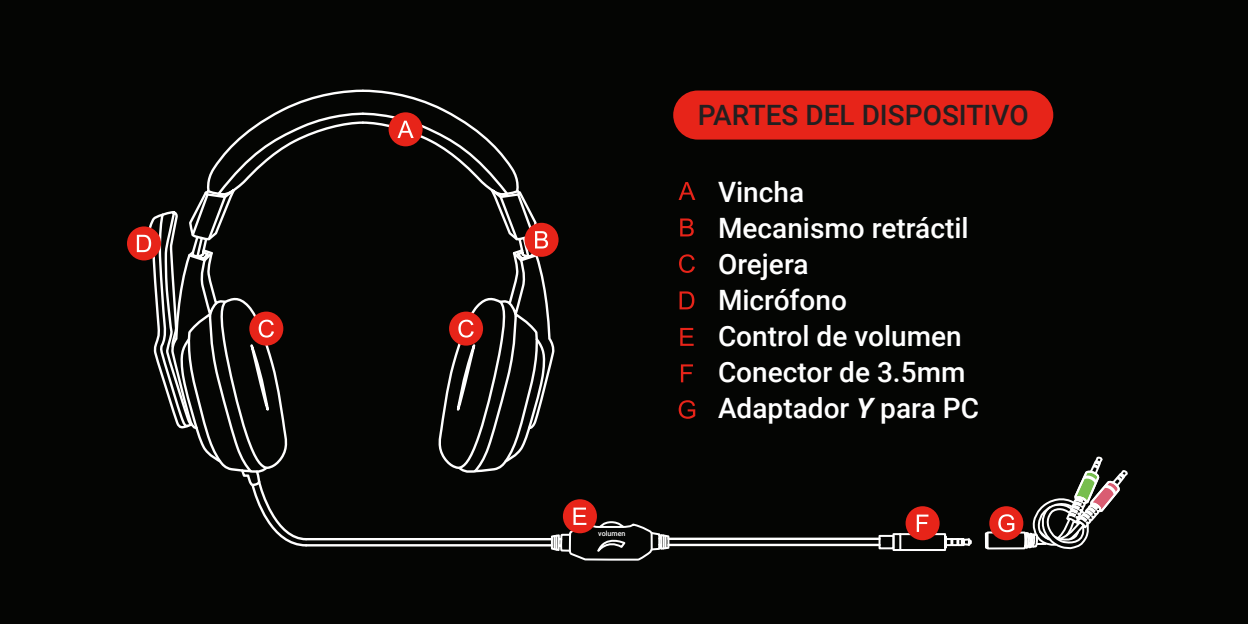
<style>
.page{position:relative;width:1248px;height:624px;background:#fff}
.page>*{position:absolute;margin:0;border:0;box-sizing:border-box;transform-origin:0 0}
.t1{font:500 28px/36px "Roboto";color:#fff}
.t2{font:500 28px "Roboto";color:#231f20}
.t3{font:500 7.2px "Roboto";color:#fff}
.s1{font-weight:700;font-style:italic}
</style>
<div class="page">
<div style="left:0;top:0;width:1247px;height:624px;background:#040503"></div>
<svg style="left:678px;top:182px;width:17px;height:18px"></svg>
<svg style="left:680px;top:218px;width:13px;height:18px"></svg>
<svg style="left:679px;top:254px;width:15px;height:19px"></svg>
<svg style="left:679px;top:291px;width:15px;height:18px"></svg>
<svg style="left:680px;top:328px;width:13px;height:18px"></svg>
<svg style="left:681px;top:364px;width:12px;height:18px"></svg>
<svg style="left:678px;top:400px;width:17px;height:19px"></svg>
<hr style="left:668px;top:537px;width:211px;height:3px;background:#fff">
<hr style="left:668px;top:543px;width:211px;height:3px;background:#fff">
<svg style="left:127px;top:226px;width:34px;height:34px"></svg>
<svg style="left:946px;top:535px;width:26px;height:13px"></svg>
<div style="left:899px;top:533px;width:47px;height:18px;border:2px solid #fff"></div>
<div style="left:878px;top:535px;width:16px;height:14px;border:2px solid #fff"></div>
<div style="left:892px;top:533px;width:9px;height:18px;border:2px solid #fff"></div>
<svg style="left:984px;top:456px;width:144px;height:94px"></svg>
<div style="left:673px;top:90px;width:380px;height:50px;background:#e72419;border-radius:25px"></div>
<div style="left:905px;top:506px;width:34px;height:34px;background:#e72419;border-radius:50%"></div>
<svg style="left:916px;top:514px;width:12px;height:18px"></svg>
<svg style="left:137px;top:89px;width:533px;height:472px"></svg>
<p class="t3" style="left:598px;top:528px;width:29px">volumen</p>
<p class="t2" style="left:697px;top:95px;width:332px">PARTES DEL DISPOSITIVO</p>
<p class="t1" style="left:718px;top:173px;width:262px">Vincha<br>Mecanismo retráctil<br>Orejera<br>Micrófono<br>Control de volumen<br>Conector de 3.5mm<br>Adaptador <span class="s1">Y</span> para PC</p>
</div>
